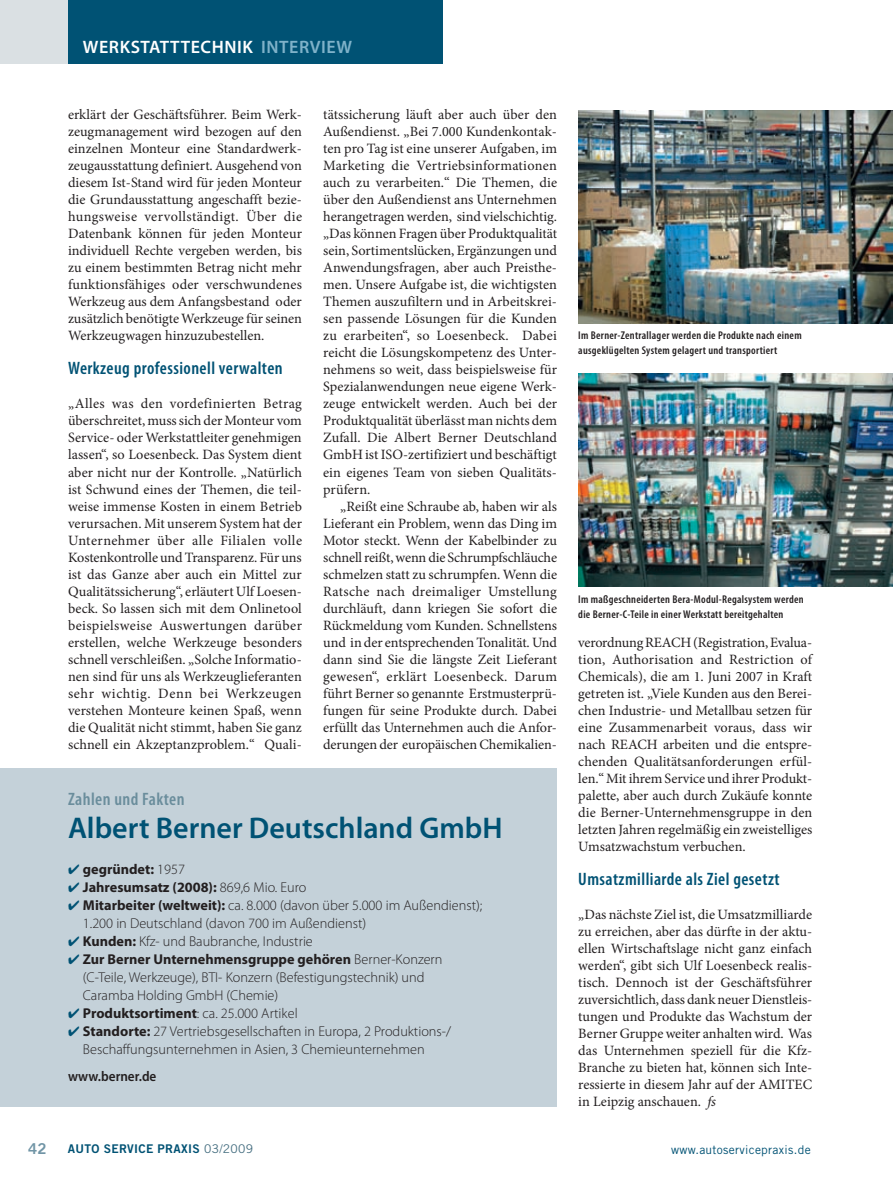
<style>
.page{position:relative;width:893px;height:1187px;background:#fff}
.page>*{position:absolute;margin:0;border:0;box-sizing:border-box;transform-origin:0 0}
.t1{font:600 30px "Myriad Pro";color:#005274}
.t2{font:600 condensed 18px "Myriad Pro";letter-spacing:.025em;color:#005274}
.t3{font:600 18px "Myriad Pro";letter-spacing:.03em;color:#fff}
.t4{font:600 condensed 18px "Myriad Pro";letter-spacing:.025em;color:#6a8d9c}
.t5{font:15px "Trade Gothic LT Std Bd 2";color:#7195a6}
.t6{font:14.25px/17px "Minion Pro";color:#231f20;text-align:justify}
.t7{font:300 14.25px/18px "Myriad Pro";color:#231f20}
.t8{font:600 semi-condensed 14.25px "Myriad Pro";color:#231f20}
.t9{font:12px "Trade Gothic LT Std Bd 2";letter-spacing:.025em;color:#005274}
.t10{font:12px "Trade Gothic LT Std";letter-spacing:.025em;color:#005274}
.t11{font:600 condensed 11.25px/15px "Myriad Pro";letter-spacing:.025em;color:#231f20}
.s1{color:#7fb2c9}
.s2{font-weight:700}
.s3{font-style:italic}
.s4{font-family:"Trade Gothic LT Std";color:#456e80}
</style>
<div class="page">
<div style="left:0;top:767px;width:557px;height:339px;background:#c4d1d9"></div>
<img style="left:578px;top:373px;width:315px;height:214px">
<img style="left:578px;top:111px;width:315px;height:212px">
<div style="left:0;top:0;width:68px;height:64px;background:#dae0e3"></div>
<div style="left:68px;top:0;width:374px;height:64px;background:#005274"></div>
<p class="t3" style="left:83px;top:35px;width:270px">Werkstatttechnik <span class="s1">Interview</span></p>
<p class="t6" style="left:68px;top:106px;width:236px">erklärt der Geschäftsführer. Beim Werk&shy;zeugmanagement wird bezogen auf den einzelnen Monteur eine Standardwerk&shy;zeugausstattung definiert. Ausgehend von diesem Ist-Stand wird für jeden Monteur die Grundausstattung angeschafft bezie&shy;hungsweise vervollständigt. Über die Datenbank können für jeden Monteur individuell Rechte vergeben werden, bis zu einem bestimmten Betrag nicht mehr funktionsfähiges oder verschwundenes Werkzeug aus dem Anfangsbestand oder zusätzlich benötigte Werkzeuge für seinen Werkzeugwagen hinzuzubestellen.</p>
<p class="t2" style="left:68px;top:357px;width:216px">Werkzeug professionell verwalten</p>
<p class="t6" style="left:68px;top:395px;width:236px">„Alles was den vordefinierten Betrag überschreitet, muss sich der Monteur vom Service- oder Werkstattleiter genehmigen lassen“, so Loesenbeck. Das System dient aber nicht nur der Kontrolle. „Natürlich ist Schwund eines der Themen, die teil&shy;weise immense Kosten in einem Betrieb verursachen. Mit unserem System hat der Unternehmer über alle Filialen volle Kostenkontrolle und Transparenz. Für uns ist das Ganze aber auch ein Mittel zur Qualitätssicherung“, erläutert Ulf Loesen&shy;beck. So lassen sich mit dem Onlinetool beispielsweise Auswertungen darüber erstellen, welche Werkzeuge besonders schnell verschleißen. „Solche Informatio&shy;nen sind für uns als Werkzeuglieferanten sehr wichtig. Denn bei Werkzeugen verstehen Monteure keinen Spaß, wenn die Qualität nicht stimmt, haben Sie ganz schnell ein Akzeptanzproblem.“ Quali-</p>
<p class="t6" style="left:323px;top:106px;width:236px">tätssicherung läuft aber auch über den Außendienst. „Bei 7.000 Kundenkontak&shy;ten pro Tag ist eine unserer Aufgaben, im Marketing die Vertriebsinformationen auch zu verarbeiten.“ Die Themen, die über den Außendienst ans Unternehmen herangetragen werden, sind vielschichtig. „Das können Fragen über Produktqualität sein, Sortimentslücken, Ergänzungen und Anwendungsfragen, aber auch Preisthe&shy;men. Unsere Aufgabe ist, die wichtigsten Themen auszufiltern und in Arbeitskrei&shy;sen passende Lösungen für die Kunden zu erarbeiten“, so Loesenbeck. Dabei reicht die Lösungskompetenz des Unter&shy;nehmens so weit, dass beispielsweise für Spezialanwendungen neue eigene Werk&shy;zeuge entwickelt werden. Auch bei der Produktqualität überlässt man nichts dem Zufall. Die Albert Berner Deutschland GmbH ist ISO-zertifiziert und beschäftigt ein eigenes Team von sieben Qualitäts&shy;prüfern.</p>
<p class="t6" style="left:323px;top:497px;width:236px;text-indent:17px">„Reißt eine Schraube ab, haben wir als Lieferant ein Problem, wenn das Ding im Motor steckt. Wenn der Kabelbinder zu schnell reißt, wenn die Schrumpfschläuche schmelzen statt zu schrumpfen. Wenn die Ratsche nach dreimaliger Umstellung durchläuft, dann kriegen Sie sofort die Rückmeldung vom Kunden. Schnellstens und in der entsprechenden Tonalität. Und dann sind Sie die längste Zeit Lieferant gewesen“, erklärt Loesenbeck. Darum führt Berner so genannte Erstmusterprü&shy;fungen für seine Produkte durch. Dabei erfüllt das Unternehmen auch die Anfor&shy;derungen der europäischen Chemikalien-</p>
<p class="t4" style="left:68px;top:787px;width:118px">Zahlen und Fakten</p>
<h1 class="t1" style="left:68px;top:808px;width:436px">Albert Berner Deutschland GmbH</h1>
<p class="t7" style="left:83px;top:859px;width:401px"><span class="s2">gegründet:</span> 1957<br><span class="s2">Jahresumsatz (2008):</span> 869,6 Mio. Euro<br><span class="s2">Mitarbeiter (weltweit):</span> ca. 8.000 (davon über 5.000 im Außendienst); 1.200 in Deutschland (davon 700 im Außendienst)<br><span class="s2">Kunden:</span> Kfz- und Baubranche, Industrie<br><span class="s2">Zur Berner Unternehmensgruppe gehören</span> Berner-Konzern (C-Teile, Werkzeuge), BTI- Konzern (Befestigungstechnik) und<br>Caramba Holding GmbH (Chemie)<br><span class="s2">Produktsortiment</span>: ca. 25.000 Artikel<br><span class="s2">Standorte:</span> 27 Vertriebsgesellschaften in Europa, 2 Produktions-/ Beschaffungsunternehmen in Asien, 3 Chemieunternehmen</p>
<p class="t8" style="left:68px;top:1068px;width:90px">www.berner.de</p>
<p class="t11" style="left:578px;top:327px;width:225px">Im Berner-Zentrallager werden die Produkte nach einem ausgeklügelten System gelagert und transportiert</p>
<p class="t11" style="left:578px;top:591px;width:227px">Im maßgeschneiderten Bera-Modul-Regalsystem werden die Berner-C-Teile in einer Werkstatt bereitgehalten</p>
<p class="t6" style="left:578px;top:633px;width:235px">verordnung REACH (Registration, Evalua&shy;tion, Authorisation and Restriction of Chemicals), die am 1. Juni 2007 in Kraft getreten ist. „Viele Kunden aus den Berei&shy;chen Industrie- und Metallbau setzen für eine Zusammenarbeit voraus, dass wir nach REACH arbeiten und die entspre&shy;chenden Qualitätsanforderungen erfül&shy;len.“ Mit ihrem Service und ihrer Produkt&shy;palette, aber auch durch Zukäufe konnte die Berner-Unternehmensgruppe in den letzten Jahren regelmäßig ein zweistelliges Umsatzwachstum verbuchen.</p>
<p class="t2" style="left:578px;top:867px;width:203px">Umsatzmilliarde als Ziel gesetzt</p>
<p class="t6" style="left:578px;top:905px;width:235px">„Das nächste Ziel ist, die Umsatzmilliarde zu erreichen, aber das dürfte in der aktu&shy;ellen Wirtschaftslage nicht ganz einfach werden“, gibt sich Ulf Loesenbeck realis&shy;tisch. Dennoch ist der Geschäftsführer zuversichtlich, dass dank neuer Dienstleis&shy;tungen und Produkte das Wachstum der Berner Gruppe weiter anhalten wird. Was das Unternehmen speziell für die Kfz-Branche zu bieten hat, können sich Inte&shy;ressierte in diesem Jahr auf der AMITEC in Leipzig anschauen. <span class="s3">fs</span></p>
<p class="t5" style="left:28px;top:1139px;width:20px">42</p>
<p class="t9" style="left:68px;top:1141px;width:187px">AUTO SERVICE PRAXIS <span class="s4">03/2009</span></p>
<p class="t10" style="left:671px;top:1141px;width:141px">www.autoservicepraxis.de</p>
</div>
